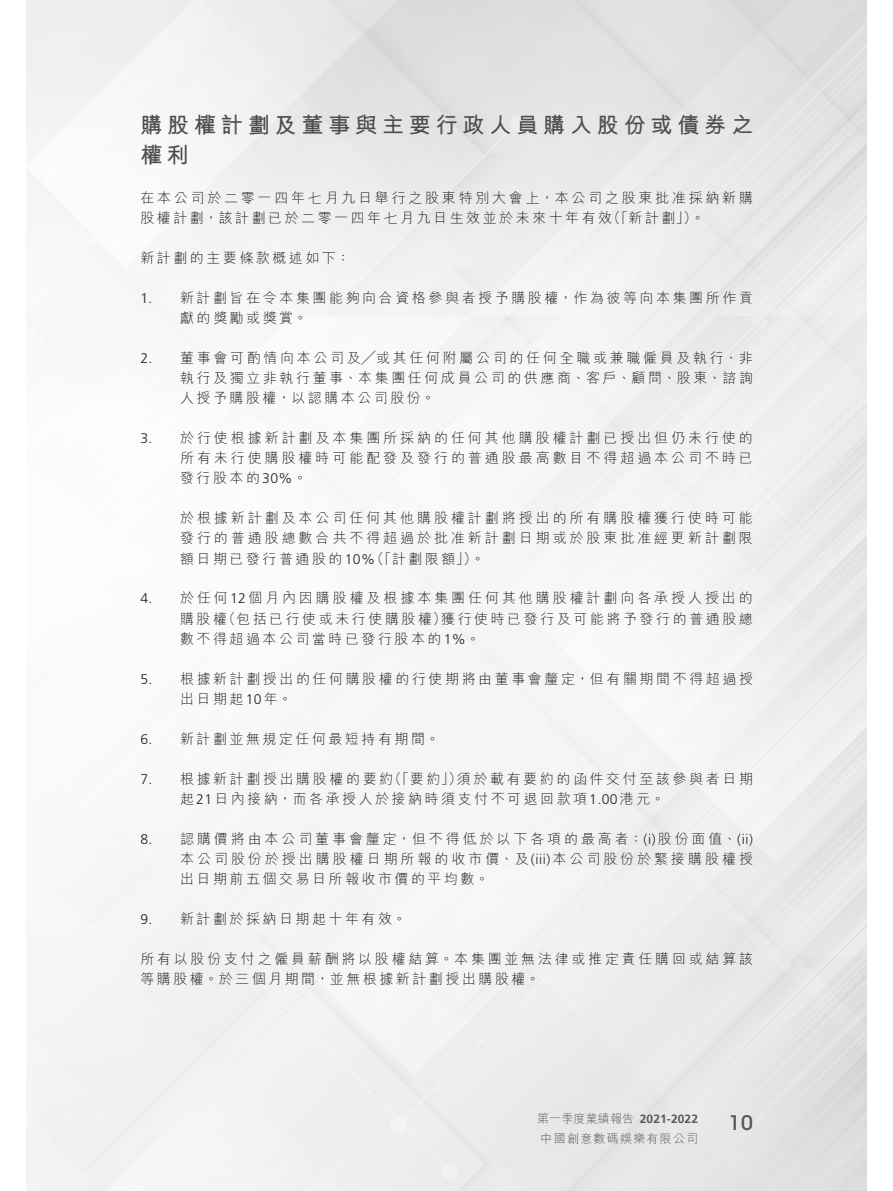
<style>
.page{position:relative;width:893px;height:1191px;background:#fff}
.page>*{position:absolute;margin:0;border:0;box-sizing:border-box;transform-origin:0 0}
.t1{font:22.05px/30px "M Hei HK Bold E Ten B5 H";letter-spacing:.22em;color:#4b4c4d}
.t2{font:500 19.95px "ITC Avant Garde Std";color:#57585a}
.t3{font:13.95px/20px "M Hei HK Light E Ten B5 H";letter-spacing:.185em;color:#231f20}
.t4{font:700 12px "Frutiger LT Std";letter-spacing:.01em;color:#57585a}
.t5{font:12px "M Hei HK Light E Ten B5 H";letter-spacing:.105em;color:#57585a}
.s1{font-family:"Frutiger LT Std";font-weight:300}
.s2{font-family:"M Hei HK Light E Ten B5 H";font-weight:400}
</style>
<div class="page">
<h1 class="t1" style="left:140px;top:113px;width:614px">購股權計劃及董事與主要行政人員購入股份或債券之權利</h1>
<p class="t3" style="left:140px;top:190px;width:614px">在本公司於二零一四年七月九日舉行之股東特別大會上，本公司之股東批准採納新購股權計劃，該計劃已於二零一四年七月九日生效並於未來十年有效（「新計劃」）。</p>
<p class="t3" style="left:140px;top:250px;width:211px">新計劃的主要條款概述如下：</p>
<p class="t3" style="left:180px;top:290px;width:574px;text-indent:-40px"><span class="s1">1.</span> 新計劃旨在令本集團能夠向合資格參與者授予購股權，作為彼等向本集團所作貢獻的獎勵或獎賞。</p>
<p class="t3" style="left:180px;top:350px;width:574px;text-align:justify;text-indent:-40px"><span class="s1">2.</span> 董事會可酌情向本公司及╱或其任何附屬公司的任何全職或兼職僱員及執行、非執行及獨立非執行董事、本集團任何成員公司的供應商、客戶、顧問、股東、諮詢人授予購股權，以認購本公司股份。</p>
<p class="t3" style="left:180px;top:430px;width:574px;text-align:justify;text-indent:-40px"><span class="s1">3.</span> 於行使根據新計劃及本集團所採納的任何其他購股權計劃已授出但仍未行使的所有未行使購股權時可能配發及發行的普通股最高數目不得超過本公司不時已發行股本的<span class="s1">30%</span>。</p>
<p class="t3" style="left:180px;top:510px;width:574px;text-align:justify">於根據新計劃及本公司任何其他購股權計劃將授出的所有購股權獲行使時可能發行的普通股總數合共不得超過於批准新計劃日期或於股東批准經更新計劃限額日期已發行普通股的<span class="s1">10%</span>（「計劃限額」）。</p>
<p class="t3" style="left:180px;top:590px;width:574px;text-align:justify;text-indent:-40px"><span class="s1">4.</span> 於任何<span class="s1">12</span>個月內因購股權及根據本集團任何其他購股權計劃向各承授人授出的購股權（包括已行使或未行使購股權）獲行使時已發行及可能將予發行的普通股總數不得超過本公司當時已發行股本的<span class="s1">1%</span>。</p>
<p class="t3" style="left:180px;top:670px;width:574px;text-indent:-40px"><span class="s1">5.</span> 根據新計劃授出的任何購股權的行使期將由董事會釐定，但有關期間不得超過授出日期起<span class="s1">10</span>年。</p>
<p class="t3" style="left:140px;top:730px;width:300px"><span class="s1">6.</span> 新計劃並無規定任何最短持有期間。</p>
<p class="t3" style="left:180px;top:770px;width:574px;text-indent:-40px"><span class="s1">7.</span> 根據新計劃授出購股權的要約（「要約」）須於載有要約的函件交付至該參與者日期起<span class="s1">21</span>日內接納，而各承授人於接納時須支付不可退回款項<span class="s1">1.00</span>港元。</p>
<p class="t3" style="left:180px;top:830px;width:574px;text-align:justify;text-indent:-40px"><span class="s1">8.</span> 認購價將由本公司董事會釐定，但不得低於以下各項的最高者：<span class="s1">(i)</span>股份面值、<span class="s1">(ii)</span>本公司股份於授出購股權日期所報的收市價、及<span class="s1">(iii)</span>本公司股份於緊接購股權授出日期前五個交易日所報收市價的平均數。</p>
<p class="t3" style="left:140px;top:910px;width:267px"><span class="s1">9.</span> 新計劃於採納日期起十年有效。</p>
<p class="t3" style="left:140px;top:950px;width:614px">所有以股份支付之僱員薪酬將以股權結算。本集團並無法律或推定責任購回或結算該等購股權。於三個月期間，並無根據新計劃授出購股權。</p>
<p class="t4" style="left:537px;top:1111px;width:162px"><span class="s2">第一季度業績報告</span> 2021-2022</p>
<p class="t5" style="left:540px;top:1134px;width:159px">中國創意數碼娛樂有限公司</p>
<h2 class="t2" style="left:728px;top:1112px;width:26px">10</h2>
</div>
